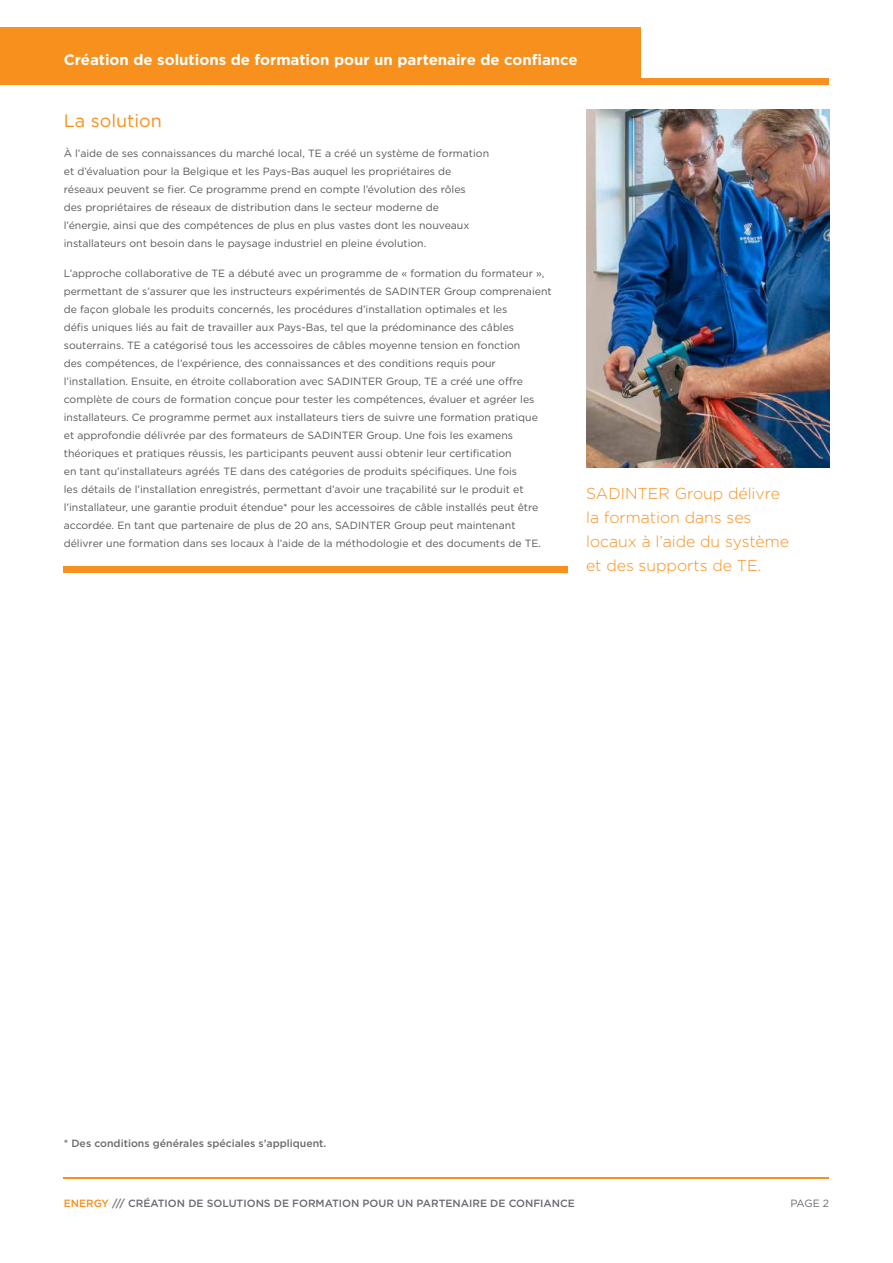
<style>
.page{position:relative;width:893px;height:1263px;background:#fff}
.page>*{position:absolute;margin:0;border:0;box-sizing:border-box;transform-origin:0 0}
.t1{font:18px "Gotham";color:#f7901d}
.t2{font:300 15.75px/24px "Gotham";color:#f7901d}
.t3{font:700 15px "Gotham";color:#fff}
.t4{font:10.5px/18px "Gotham";color:#58585b}
.t5{font:500 10.5px "Gotham";color:#696b73}
.t6{font:500 10.5px "Gotham";color:#696a6c}
.t7{font:10.5px "Gotham";color:#696b73}
.s1{color:#f7901d}
</style>
<div class="page">
<img style="left:586px;top:109px;width:243px;height:359px">
<div style="left:0;top:28px;width:641px;height:57px;background:#f7901d"></div>
<div style="left:0;top:79px;width:829px;height:6px;background:#f7901d"></div>
<hr style="left:64px;top:1177px;width:765px;height:2px;background:#f7901d">
<div style="left:64px;top:566px;width:504px;height:7px;background:#f7901d"></div>
<h3 class="t3" style="left:64px;top:50px;width:516px">Création de solutions de formation pour un partenaire de confiance</h3>
<h1 class="t1" style="left:64px;top:109px;width:100px">La solution</h1>
<p class="t4" style="left:64px;top:144px;width:427px">À l’aide de ses connaissances du marché local, TE a créé un système de formation et d’évaluation pour la Belgique et les Pays-Bas auquel les propriétaires de réseaux peuvent se fier. Ce programme prend en compte l’évolution des rôles<br>des propriétaires de réseaux de distribution dans le secteur moderne de<br>l’énergie, ainsi que des compétences de plus en plus vastes dont les nouveaux installateurs ont besoin dans le paysage industriel en pleine évolution.</p>
<p class="t4" style="left:64px;top:264px;width:489px">L’approche collaborative de TE a débuté avec un programme de « formation du formateur », permettant de s’assurer que les instructeurs expérimentés de SADINTER Group comprenaient de façon globale les produits concernés, les procédures d’installation optimales et les<br>défis uniques liés au fait de travailler aux Pays-Bas, tel que la prédominance des câbles souterrains. TE a catégorisé tous les accessoires de câbles moyenne tension en fonction<br>des compétences, de l’expérience, des connaissances et des conditions requis pour l’installation. Ensuite, en étroite collaboration avec SADINTER Group, TE a créé une offre complète de cours de formation conçue pour tester les compétences, évaluer et agréer les installateurs. Ce programme permet aux installateurs tiers de suivre une formation pratique<br>et approfondie délivrée par des formateurs de SADINTER Group. Une fois les examens théoriques et pratiques réussis, les participants peuvent aussi obtenir leur certification<br>en tant qu’installateurs agréés TE dans des catégories de produits spécifiques. Une fois<br>les détails de l’installation enregistrés, permettant d’avoir une traçabilité sur le produit et l’installateur, une garantie produit étendue* pour les accessoires de câble installés peut être accordée. En tant que partenaire de plus de 20 ans, SADINTER Group peut maintenant délivrer une formation dans ses locaux à l’aide de la méthodologie et des documents de TE.</p>
<h2 class="t2" style="left:586px;top:481px;width:204px">SADINTER Group délivre la formation dans ses locaux à l’aide du système et des supports de TE.</h2>
<p class="t6" style="left:64px;top:1136px;width:264px">* Des conditions générales spéciales s’appliquent.</p>
<p class="t5" style="left:64px;top:1196px;width:513px"><span class="s1">ENERGY</span> /// CRÉATION DE SOLUTIONS DE FORMATION POUR UN PARTENAIRE DE CONFIANCE</p>
<p class="t7" style="left:790px;top:1197px;width:40px">PAGE 2</p>
</div>
